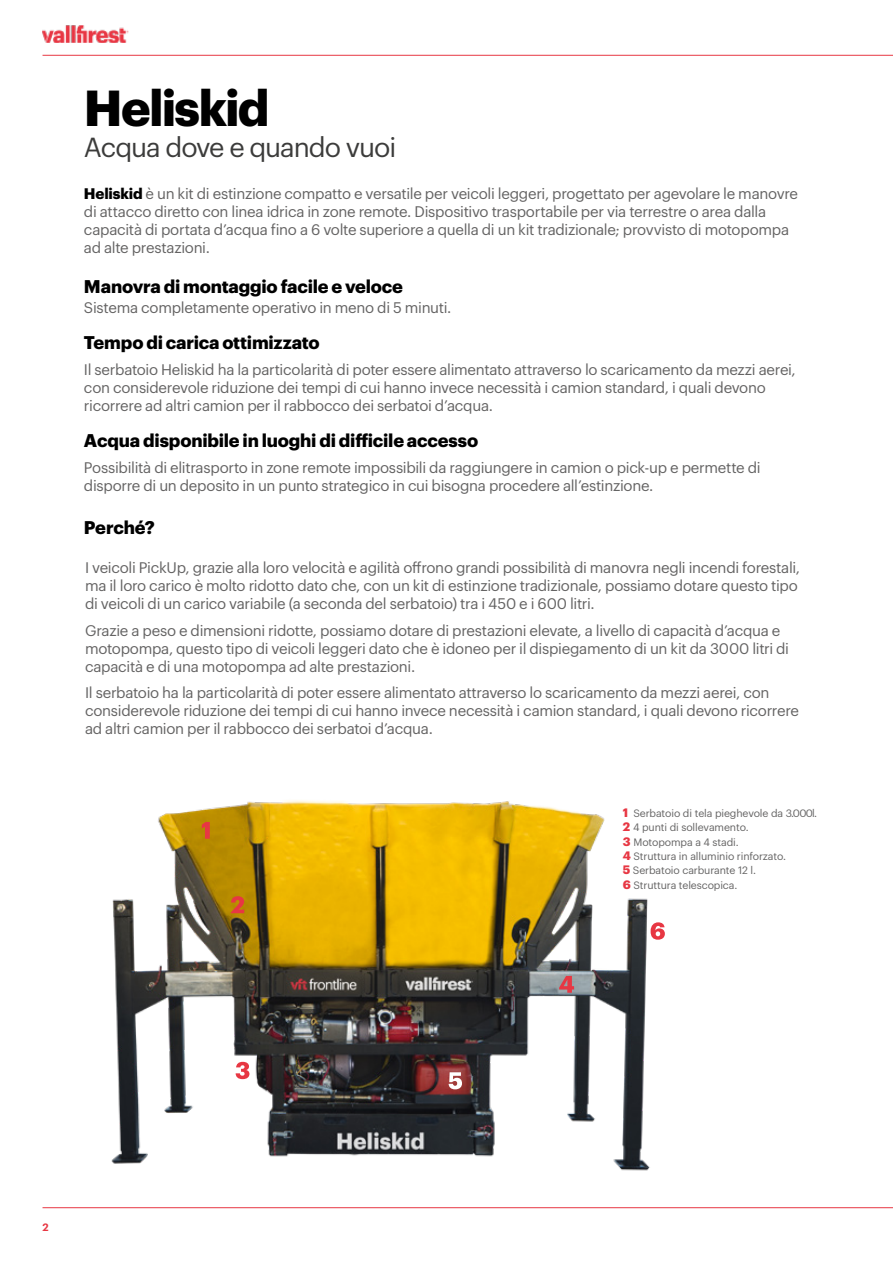
<style>
.page{position:relative;width:893px;height:1263px;background:#fff}
.page>*{position:absolute;margin:0;border:0;box-sizing:border-box;transform-origin:0 0}
.t1{font:700 49.5px "Graphik";letter-spacing:-.035em;color:#000}
.t2{font:27px "Graphik";letter-spacing:-.04em;color:#3c3c3b}
.t3{font:700 18px "Graphik";letter-spacing:-.01em;color:#000}
.t4{font:15px/18px "Graphik";letter-spacing:-.02em;color:#646363}
.t5{font:10.5px/14.4px "Graphik";letter-spacing:-.01em;color:#646363}
.t6{font:600 10.5px "Graphik";color:#e73743}
.s1{font-weight:700;color:#000}
.s2{font-weight:700;font-size:12px;color:#e73743}
</style>
<div class="page">
<hr style="left:43px;top:55px;width:850px;height:1px;background:#e73743">
<img style="left:43px;top:26px;width:85px;height:17px">
<hr style="left:43px;top:1207px;width:850px;height:1px;background:#e73743">
<img style="left:111px;top:800px;width:540px;height:371px">
<svg style="left:449px;top:1072px;width:13px;height:17px"></svg>
<svg style="left:559px;top:976px;width:15px;height:17px"></svg>
<svg style="left:651px;top:922px;width:14px;height:18px"></svg>
<svg style="left:202px;top:822px;width:8px;height:17px"></svg>
<svg style="left:231px;top:896px;width:13px;height:17px"></svg>
<svg style="left:236px;top:1062px;width:13px;height:17px"></svg>
<h1 class="t1" style="left:84px;top:70px;width:187px">Heliskid</h1>
<h2 class="t2" style="left:84px;top:127px;width:314px">Acqua dove e quando vuoi</h2>
<p class="t4" style="left:84px;top:183px;width:716px"><span class="s1">Heliskid</span> è un kit di estinzione compatto e versatile per veicoli leggeri, progettato per agevolare le manovre di attacco diretto con linea idrica in zone remote. Dispositivo trasportabile per via terrestre o area dalla capacità di portata d’acqua fino a 6 volte superiore a quella di un kit tradizionale; provvisto di motopompa ad alte prestazioni.</p>
<p class="t3" style="left:84px;top:272px;width:320px">Manovra di montaggio facile e veloce</p>
<p class="t4" style="left:84px;top:298px;width:369px">Sistema completamente operativo in meno di 5 minuti.</p>
<p class="t3" style="left:84px;top:328px;width:237px">Tempo di carica ottimizzato</p>
<p class="t4" style="left:84px;top:360px;width:713px">Il serbatoio Heliskid ha la particolarità di poter essere alimentato attraverso lo scaricamento da mezzi aerei, con considerevole riduzione dei tempi di cui hanno invece necessità i camion standard, i quali devono ricorrere ad altri camion per il rabbocco dei serbatoi d’acqua.</p>
<p class="t3" style="left:84px;top:426px;width:396px">Acqua disponibile in luoghi di difficile accesso</p>
<p class="t4" style="left:84px;top:458px;width:678px">Possibilità di elitrasporto in zone remote impossibili da raggiungere in camion o pick-up e permette di disporre di un deposito in un punto strategico in cui bisogna procedere all’estinzione.</p>
<p class="t3" style="left:84px;top:513px;width:72px">Perché?</p>
<p class="t4" style="left:85px;top:558px;width:717px">I veicoli PickUp, grazie alla loro velocità e agilità offrono grandi possibilità di manovra negli incendi forestali, ma il loro carico è molto ridotto dato che, con un kit di estinzione tradizionale, possiamo dotare questo tipo di veicoli di un carico variabile (a seconda del serbatoio) tra i 450 e i 600 litri.</p>
<p class="t4" style="left:85px;top:620px;width:706px">Grazie a peso e dimensioni ridotte, possiamo dotare di prestazioni elevate, a livello di capacità d’acqua e motopompa, questo tipo di veicoli leggeri dato che è idoneo per il dispiegamento di un kit da 3000 litri di capacità e di una motopompa ad alte prestazioni.</p>
<p class="t4" style="left:85px;top:683px;width:715px">Il serbatoio ha la particolarità di poter essere alimentato attraverso lo scaricamento da mezzi aerei, con considerevole riduzione dei tempi di cui hanno invece necessità i camion standard, i quali devono ricorrere ad altri camion per il rabbocco dei serbatoi d’acqua.</p>
<p class="t5" style="left:623px;top:805px;width:196px"><span class="s2">1</span> Serbatoio di tela pieghevole da 3.000l.<br><span class="s2">2</span> 4 punti di sollevamento.<br><span class="s2">3</span> Motopompa a 4 stadi.<br><span class="s2">4</span> Struttura in alluminio rinforzato.<br><span class="s2">5</span> Serbatoio carburante 12 l.<br><span class="s2">6</span> Struttura telescopica.</p>
<p class="t6" style="left:43px;top:1219px;width:8px">2</p>
</div>
